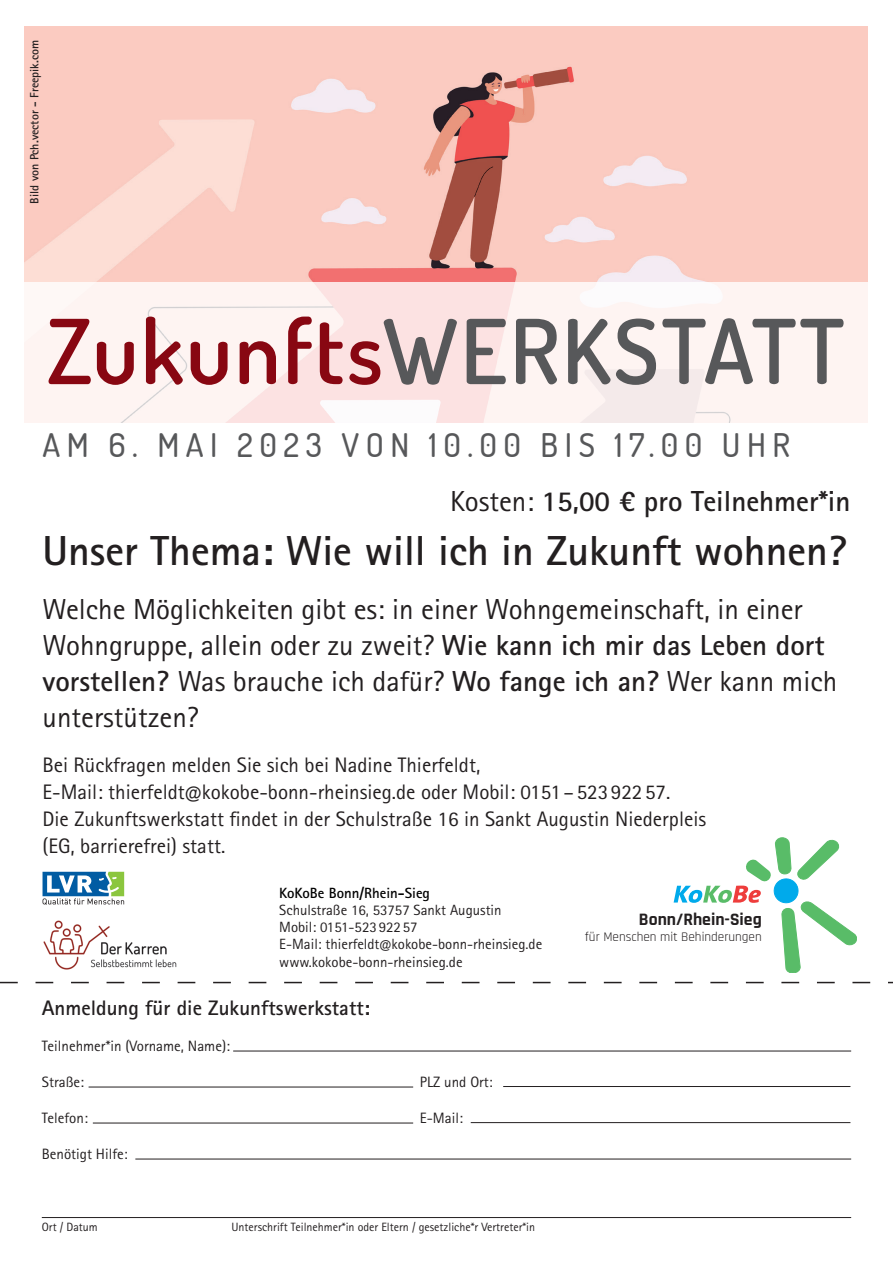
<style>
.page{position:relative;width:893px;height:1263px;background:#fff}
.page>*{position:absolute;margin:0;border:0;box-sizing:border-box;transform-origin:0 0}
.t1{font:600 89.4px "Dosis";letter-spacing:.03em;color:#57585a}
.t2{font:700 42px "Rotis Sans Serif Pro";color:#231f20}
.t3{font:500 32.55px "Dosis";letter-spacing:.2em;color:#57585a}
.t4{font:28.95px/36px "Rotis Sans Serif Pro";color:#231f20}
.t5{font:700 28.95px "Rotis Sans Serif Pro";color:#231f20}
.t6{font:21px/27px "Rotis Sans Serif Pro";color:#231f20}
.t7{font:700 21px "Rotis Sans Serif Pro";color:#231f20}
.t8{font:700 17.7px "Rajdhani";color:#231f20}
.t9{font:15px "Rotis Sans Serif Pro";color:#231f20}
.t10{font:14.85px/17.2px "Rotis Sans Serif Pro";color:#231f20}
.t11{font:700 14.85px "Rotis Sans Serif Pro";color:#000001}
.t12{font:13.2px "Rajdhani";color:#231f20}
.t13{font:12px "Rotis Sans Serif Pro";color:#231f20}
.t14{font:700 12px "Rotis Sans Serif Pro";color:#231f20}
.s1{color:#880712}
.s2{font-weight:400}
.s3{font-weight:700}
</style>
<div class="page">
<img style="left:43px;top:920px;width:134px;height:50px">
<svg style="left:43px;top:872px;width:81px;height:33px"></svg>
<svg style="left:0;top:982px;width:893px;height:1px"></svg>
<svg style="left:674px;top:838px;width:183px;height:135px"></svg>
<img style="left:25px;top:26px;width:842px;height:256px">
<svg style="left:24px;top:282px;width:844px;height:141px;fill:#fef4f2"></svg>
<hr style="left:233px;top:1051px;width:618px;height:1px;background:#231f20">
<hr style="left:89px;top:1087px;width:324px;height:1px;background:#231f20">
<hr style="left:93px;top:1123px;width:320px;height:1px;background:#231f20">
<hr style="left:135px;top:1159px;width:716px;height:1px;background:#231f20">
<hr style="left:42px;top:1217px;width:809px;height:1px;background:#231f20">
<hr style="left:503px;top:1086px;width:347px;height:1px;background:#231f20">
<hr style="left:471px;top:1122px;width:379px;height:1px;background:#231f20">
<p class="t14" style="left:27px;top:204px;width:165px;rotate:-90deg">Bild von Pch.vector - Freepik.com</p>
<h1 class="t1" style="left:47px;top:290px;width:799px"><span class="s1">Zukunfts</span>WERKSTATT</h1>
<h3 class="t3" style="left:43px;top:422px;width:749px">AM 6. MAI 2023 VON 10.00 BIS 17.00 UHR</h3>
<h3 class="t5" style="left:450px;top:482px;width:402px"><span class="s2">Kosten:</span> 15,00 € pro Teilnehmer*in</h3>
<h2 class="t2" style="left:43px;top:524px;width:806px">Unser Thema: Wie will ich in Zukunft wohnen?</h2>
<h3 class="t4" style="left:43px;top:591px;width:796px">Welche Möglichkeiten gibt es: in einer Wohngemeinschaft, in einer Wohngruppe, allein oder zu zweit? <span class="s3">Wie kann ich mir das Leben dort vorstellen?</span> Was brauche ich dafür? <span class="s3">Wo fange ich an?</span> Wer kann mich unterstützen?</h3>
<p class="t6" style="left:43px;top:751px;width:665px">Bei Rückfragen melden Sie sich bei Nadine Thierfeldt,<br>E-Mail: thierfeldt@kokobe-bonn-rheinsieg.de oder Mobil: 0151 – 523 922 57.<br>Die Zukunftswerkstatt findet in der Schulstraße 16 in Sankt Augustin Niederpleis (EG, barrierefrei) statt.</p>
<p class="t11" style="left:279px;top:883px;width:152px">KoKoBe Bonn/Rhein-Sieg</p>
<p class="t10" style="left:279px;top:901px;width:265px">Schulstraße 16, 53757 Sankt Augustin<br>Mobil: 0151-523 92257<br>E-Mail: thierfeldt@kokobe-bonn-rheinsieg.de www.kokobe-bonn-rheinsieg.de</p>
<p class="t8" style="left:639px;top:908px;width:124px">Bonn/Rhein-Sieg</p>
<p class="t12" style="left:585px;top:930px;width:178px">für Menschen mit Behinderungen</p>
<p class="t7" style="left:42px;top:994px;width:330px">Anmeldung für die Zukunftswerkstatt:</p>
<p class="t9" style="left:42px;top:1037px;width:190px">Teilnehmer*in (Vorname, Name):</p>
<p class="t9" style="left:42px;top:1073px;width:44px">Straße:</p>
<p class="t9" style="left:420px;top:1073px;width:75px">PLZ und Ort:</p>
<p class="t9" style="left:42px;top:1109px;width:48px">Telefon:</p>
<p class="t9" style="left:420px;top:1109px;width:45px">E-Mail:</p>
<p class="t9" style="left:42px;top:1145px;width:87px">Benötigt Hilfe:</p>
<p class="t13" style="left:42px;top:1219px;width:57px">Ort / Datum</p>
<p class="t13" style="left:231px;top:1219px;width:305px">Unterschrift Teilnehmer*in oder Eltern / gesetzliche*r Vertreter*in</p>
</div>
